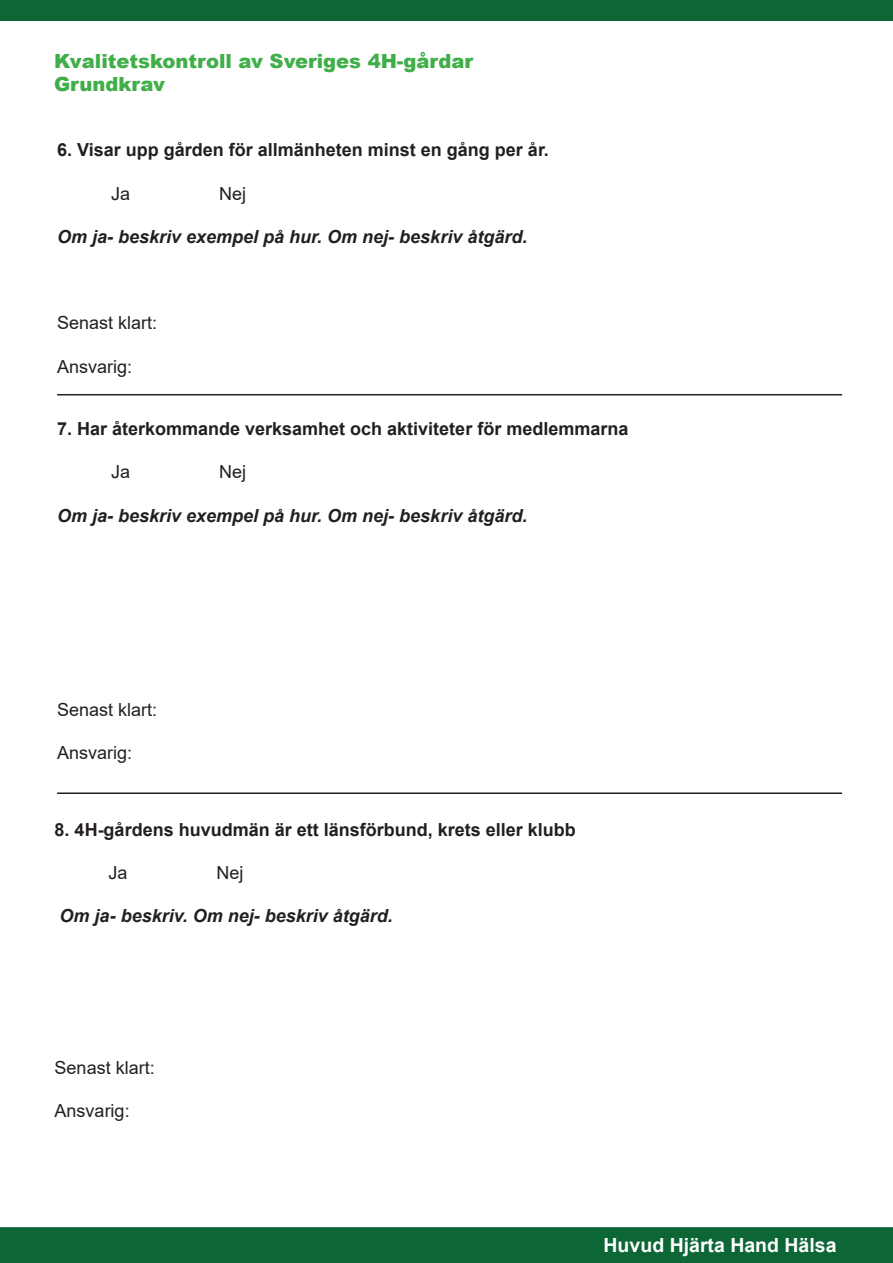
<style>
.page{position:relative;width:893px;height:1263px;background:#fff}
.page>*{position:absolute;margin:0;border:0;box-sizing:border-box;transform-origin:0 0}
.t1{font:900 19.5px "Arial";color:#40ae49}
.t2{font:700 19.5px "Arial";color:#fff}
.t3{font:700 18px "Arial";color:#231f20}
.t4{font:italic 700 18px "Arial";color:#231f20}
.t5{font:18px "Arial";color:#231f20}
</style>
<div class="page">
<div style="left:0;top:0;width:893px;height:21px;background:#0c6635"></div>
<div style="left:0;top:1227px;width:893px;height:36px;background:#0c6635"></div>
<hr style="left:57px;top:394px;width:785px;height:1px;background:#231f20">
<hr style="left:57px;top:792px;width:785px;height:2px;background:#231f20">
<p class="t1" style="left:54px;top:47px;width:421px">Kvalitetskontroll av Sveriges 4H-gårdar</p>
<p class="t1" style="left:54px;top:70px;width:113px">Grundkrav</p>
<p class="t3" style="left:57px;top:137px;width:493px">6. Visar upp gården för allmänheten minst en gång per år.</p>
<p class="t5" style="left:111px;top:181px;width:21px">Ja</p>
<p class="t5" style="left:219px;top:181px;width:28px">Nej</p>
<p class="t4" style="left:57px;top:225px;width:472px">Om ja- beskriv exempel på hur. Om nej- beskriv åtgärd.</p>
<p class="t5" style="left:57px;top:311px;width:102px">Senast klart:</p>
<p class="t5" style="left:57px;top:354px;width:77px">Ansvarig:</p>
<p class="t3" style="left:57px;top:416px;width:573px">7. Har återkommande verksamhet och aktiviteter för medlemmarna</p>
<p class="t5" style="left:111px;top:460px;width:21px">Ja</p>
<p class="t5" style="left:219px;top:460px;width:28px">Nej</p>
<p class="t4" style="left:57px;top:503px;width:472px">Om ja- beskriv exempel på hur. Om nej- beskriv åtgärd.</p>
<p class="t5" style="left:57px;top:697px;width:102px">Senast klart:</p>
<p class="t5" style="left:57px;top:740px;width:77px">Ansvarig:</p>
<p class="t3" style="left:55px;top:817px;width:523px">8. 4H-gårdens huvudmän är ett länsförbund, krets eller klubb</p>
<p class="t5" style="left:109px;top:860px;width:21px">Ja</p>
<p class="t5" style="left:217px;top:860px;width:28px">Nej</p>
<p class="t4" style="left:60px;top:904px;width:335px">Om ja- beskriv. Om nej- beskriv åtgärd.</p>
<p class="t5" style="left:55px;top:1055px;width:102px">Senast klart:</p>
<p class="t5" style="left:55px;top:1098px;width:77px">Ansvarig:</p>
<p class="t2" style="left:604px;top:1231px;width:234px">Huvud Hjärta Hand Hälsa</p>
</div>
